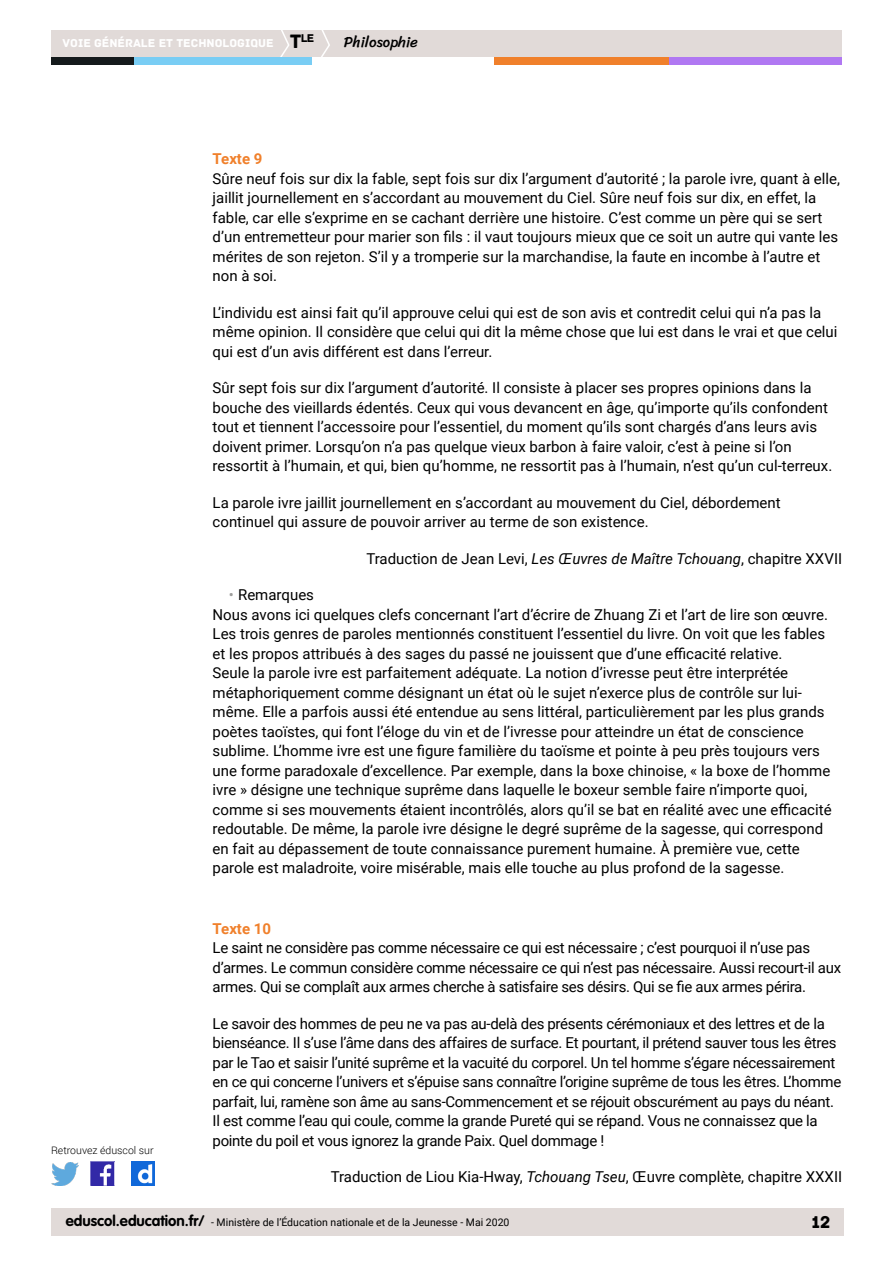
<style>
.page{position:relative;width:893px;height:1263px;background:#fff}
.page>*{position:absolute;margin:0;border:0;box-sizing:border-box;transform-origin:0 0}
.t1{font:18px "Archive";color:#000}
.t2{font:15px/19.5px "Roboto";color:#000}
.t3{font:15px/19.5px "Roboto";letter-spacing:-.02em;color:#000}
.t4{font:700 15px "Roboto";color:#f0802b}
.t5{font:15px "Sriracha";color:#000}
.t6{font:12px "Archive";color:#fff}
.t7{font:11.85px "Archive";color:#000}
.t8{font:10.5px "Roboto";color:#000}
.t9{font:300 10.5px "Roboto";color:#000}
.s1{font-size:20.4px;color:#000}
.s2{font-style:italic}
.s3{color:#9d9d9c}
.s4{font-family:"VAG Rounded Std";font-weight:700;font-size:15px}
</style>
<div class="page">
<div style="left:51px;top:30px;width:791px;height:27px;background:#e1dad8"></div>
<svg style="left:280px;top:30px;width:10px;height:27px"></svg>
<svg style="left:321px;top:30px;width:9px;height:27px"></svg>
<div style="left:133px;top:57px;width:179px;height:8px;background:#79cdf4"></div>
<div style="left:51px;top:57px;width:82px;height:8px;background:#141a1c"></div>
<div style="left:667px;top:57px;width:175px;height:8px;background:#b078f2"></div>
<div style="left:494px;top:57px;width:175px;height:8px;background:#f0802b"></div>
<div style="left:51px;top:1209px;width:792px;height:27px;background:#e1dad8"></div>
<img style="left:91px;top:1162px;width:23px;height:23px">
<img style="left:51px;top:1163px;width:28px;height:22px">
<img style="left:132px;top:1162px;width:22px;height:23px">
<p class="t7" style="left:301px;top:31px;width:15px">le</p>
<p class="t6" style="left:63px;top:36px;width:240px">VOIE GÉNÉRALE ET TECHNOLOGIQUE <span class="s1">T</span></p>
<p class="t5" style="left:344px;top:33px;width:76px">Philosophie</p>
<p class="t9" style="left:51px;top:1143px;width:104px">Retrouvez éduscol sur</p>
<p class="t4" style="left:213px;top:148px;width:51px">Texte 9</p>
<p class="t2" style="left:213px;top:168px;width:629px">Sûre neuf fois sur dix la fable, sept fois sur dix l’argument d’autorité ; la parole ivre, quant à elle, jaillit journellement en s’accordant au mouvement du Ciel. Sûre neuf fois sur dix, en effet, la fable, car elle s’exprime en se cachant derrière une histoire. C’est comme un père qui se sert d’un entremetteur pour marier son fils : il vaut toujours mieux que ce soit un autre qui vante les mérites de son rejeton. S’il y a tromperie sur la marchandise, la faute en incombe à l’autre et non à soi.</p>
<p class="t2" style="left:213px;top:302px;width:626px">L’individu est ainsi fait qu’il approuve celui qui est de son avis et contredit celui qui n’a pas la même opinion. Il considère que celui qui dit la même chose que lui est dans le vrai et que celui qui est d’un avis différent est dans l’erreur.</p>
<p class="t2" style="left:213px;top:378px;width:621px">Sûr sept fois sur dix l’argument d’autorité. Il consiste à placer ses propres opinions dans la bouche des vieillards édentés. Ceux qui vous devancent en âge, qu’importe qu’ils confondent tout et tiennent l’accessoire pour l’essentiel, du moment qu’ils sont chargés d’ans leurs avis doivent primer. Lorsqu’on n’a pas quelque vieux barbon à faire valoir, c’est à peine si l’on ressortit à l’humain, et qui, bien qu’homme, ne ressortit pas à l’humain, n’est qu’un cul-terreux.</p>
<p class="t2" style="left:213px;top:492px;width:570px">La parole ivre jaillit journellement en s’accordant au mouvement du Ciel, débordement continuel qui assure de pouvoir arriver au terme de son existence.</p>
<p class="t2" style="left:366px;top:548px;width:477px">Traduction de Jean Levi, <span class="s2">Les Œuvres de Maître Tchouang</span>, chapitre XXVII</p>
<p class="t2" style="left:213px;top:585px;width:620px;text-indent:16px"><span class="s3">•</span> Remarques<br>Nous avons ici quelques clefs concernant l’art d’écrire de Zhuang Zi et l’art de lire son œuvre.<br>Les trois genres de paroles mentionnés constituent l’essentiel du livre. On voit que les fables et les propos attribués à des sages du passé ne jouissent que d’une efficacité relative.<br>Seule la parole ivre est parfaitement adéquate. La notion d’ivresse peut être interprétée métaphoriquement comme désignant un état où le sujet n’exerce plus de contrôle sur lui&shy;même. Elle a parfois aussi été entendue au sens littéral, particulièrement par les plus grands poètes taoïstes, qui font l’éloge du vin et de l’ivresse pour atteindre un état de conscience sublime. L’homme ivre est une figure familière du taoïsme et pointe à peu près toujours vers une forme paradoxale d’excellence. Par exemple, dans la boxe chinoise, « la boxe de l’homme ivre » désigne une technique suprême dans laquelle le boxeur semble faire n’importe quoi, comme si ses mouvements étaient incontrôlés, alors qu’il se bat en réalité avec une efficacité redoutable. De même, la parole ivre désigne le degré suprême de la sagesse, qui correspond en fait au dépassement de toute connaissance purement humaine. À première vue, cette parole est maladroite, voire misérable, mais elle touche au plus profond de la sagesse.</p>
<p class="t4" style="left:213px;top:918px;width:60px">Texte 10</p>
<p class="t3" style="left:213px;top:937px;width:630px">Le saint ne considère pas comme nécessaire ce qui est nécessaire ; c’est pourquoi il n’use pas d’armes. Le commun considère comme nécessaire ce qui n’est pas nécessaire. Aussi recourt-il aux armes. Qui se complaît aux armes cherche à satisfaire ses désirs. Qui se fie aux armes périra.</p>
<p class="t3" style="left:213px;top:1013px;width:630px">Le savoir des hommes de peu ne va pas au-delà des présents cérémoniaux et des lettres et de la bienséance. Il s’use l’âme dans des affaires de surface. Et pourtant, il prétend sauver tous les êtres par le Tao et saisir l’unité suprême et la vacuité du corporel. Un tel homme s’égare nécessairement en ce qui concerne l’univers et s’épuise sans connaître l’origine suprême de tous les êtres. L’homme parfait, lui, ramène son âme au sans-Commencement et se réjouit obscurément au pays du néant.<br>Il est comme l’eau qui coule, comme la grande Pureté qui se répand. Vous ne connaissez que la pointe du poil et vous ignorez la grande Paix. Quel dommage !</p>
<p class="t2" style="left:331px;top:1167px;width:513px">Traduction de Liou Kia-Hway, <span class="s2">Tchouang Tseu</span>, Œuvre complète, chapitre XXXII</p>
<p class="t8" style="left:66px;top:1215px;width:445px"><span class="s4">eduscol.education.fr/</span> - Ministère de l’Éducation nationale et de la Jeunesse - Mai 2020</p>
<p class="t1" style="left:811px;top:1211px;width:20px">12</p>
</div>
